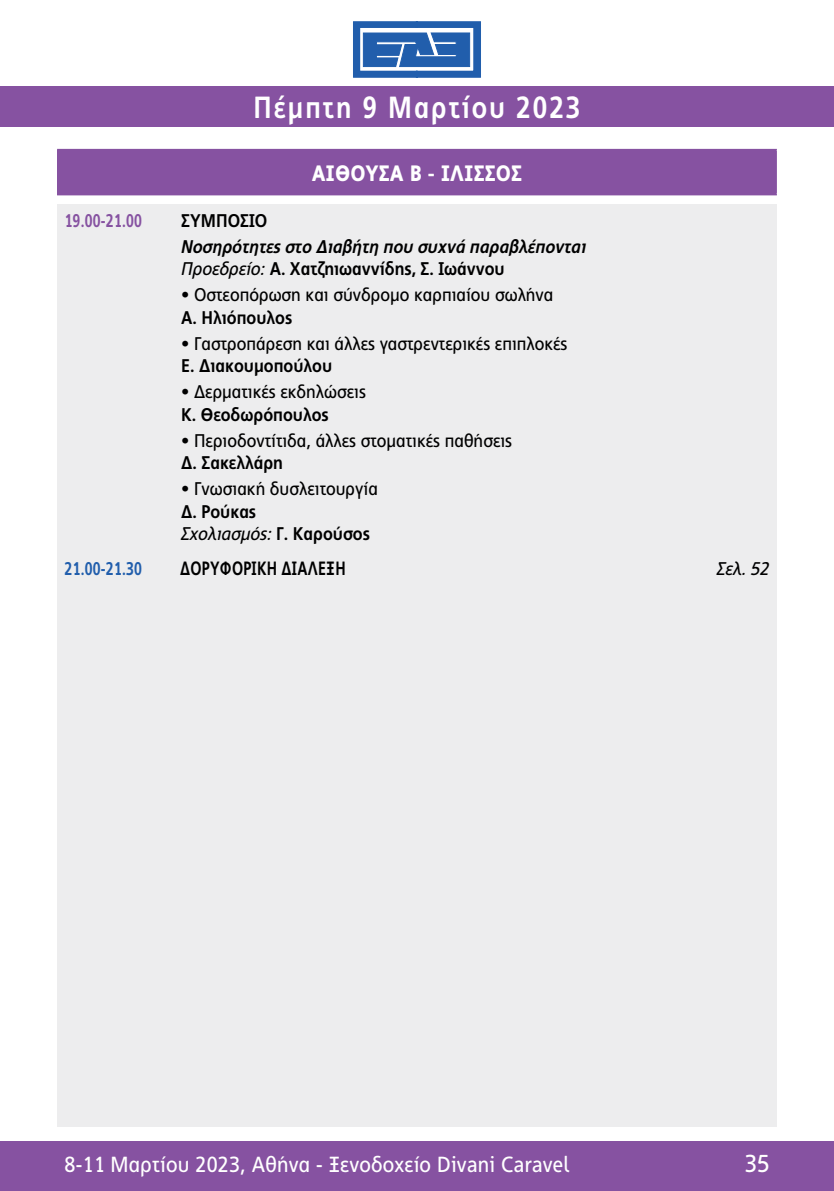
<style>
.page{position:relative;width:834px;height:1191px;background:#fff}
.page>*{position:absolute;margin:0;border:0;box-sizing:border-box;transform-origin:0 0}
.t1{font:700 30.62px "PF Index";letter-spacing:.07em;color:#fff;scale:.94 1}
.t2{font:24.5px "PF Index";color:#fff}
.t3{font:900 22.22px "PF Index";color:#fff}
.t4{font:21.88px "PF Index";letter-spacing:.01em;color:#fff}
.t5{font:700 19.25px "PF Index";letter-spacing:.015em;color:#000;scale:.85 1}
.t6{font:18.38px "PF Index";color:#000}
.t7{font:700 18.38px/22.4px "PF Index";color:#000}
.t8{font:italic 700 18.38px/22.4px "PF Index";color:#000}
.t9{font:700 18.38px "PF Index";letter-spacing:.015em;color:#8652a1;scale:.85 1}
.t10{font:700 18.38px "PF Index";letter-spacing:.015em;color:#215eac;scale:.85 1}
.t11{font:italic 18.38px "PF Index";color:#000}
.s1{font-weight:400}
.s2{font-style:normal}
.s3{font-weight:400;font-style:italic}
</style>
<div class="page">
<svg style="left:353px;top:21px;width:128px;height:57px"></svg>
<div style="left:0;top:87px;width:833px;height:40px;background:#8652a1"></div>
<div style="left:0;top:1141px;width:833px;height:50px;background:#8652a1"></div>
<div style="left:57px;top:204px;width:719px;height:922px;background:#ededee"></div>
<div style="left:58px;top:150px;width:717px;height:44px;background:#8652a1"></div>
<hr style="left:57px;top:149px;width:719px;height:2px;background:#8652a1">
<hr style="left:57px;top:151px;width:2px;height:43px;background:#8652a1">
<hr style="left:775px;top:151px;width:1px;height:43px;background:#8652a1">
<hr style="left:57px;top:194px;width:719px;height:1px;background:#8652a1">
<h1 class="t1" style="left:253px;top:90px;width:349px">Πέμπτη 9 Μαρτίου 2023</h1>
<p class="t3" style="left:312px;top:160px;width:212px">ΑΙΘΟΥΣΑ Β - ΙΛΙΣΣΟΣ</p>
<p class="t9" style="left:64px;top:209px;width:93px">19.00-21.00</p>
<p class="t7" style="left:181px;top:209px;width:88px">ΣΥΜΠΟΣΙΟ</p>
<p class="t8" style="left:181px;top:235px;width:406px">Νοσηρότητες στο Διαβήτη που συχνά παραβλέπονται<br><span class="s1">Προεδρείο:</span> <span class="s2">Α. Χατζηιωαννίδης, Σ. Ιωάννου</span></p>
<p class="t6" style="left:181px;top:284px;width:374px">• Οστεοπόρωση και σύνδρομο καρπιαίου σωλήνα</p>
<p class="t7" style="left:181px;top:306px;width:113px">Α. Ηλιόπουλος</p>
<p class="t6" style="left:181px;top:333px;width:388px">• Γαστροπάρεση και άλλες γαστρεντερικές επιπλοκές</p>
<p class="t7" style="left:181px;top:355px;width:153px">Ε. Διακουμοπούλου</p>
<p class="t6" style="left:181px;top:381px;width:186px">• Δερματικές εκδηλώσεις</p>
<p class="t7" style="left:181px;top:403px;width:149px">Κ. Θεοδωρόπουλος</p>
<p class="t6" style="left:181px;top:430px;width:332px">• Περιοδοντίτιδα, άλλες στοματικές παθήσεις</p>
<p class="t7" style="left:181px;top:452px;width:103px">Δ. Σακελλάρη</p>
<p class="t6" style="left:181px;top:478px;width:198px">• Γνωσιακή δυσλειτουργία</p>
<p class="t7" style="left:181px;top:500px;width:190px">Δ. Ρούκας<br><span class="s3">Σχολιασμός:</span> Γ. Καρούσος</p>
<p class="t10" style="left:64px;top:557px;width:93px">21.00-21.30</p>
<p class="t5" style="left:180px;top:556px;width:196px">ΔΟΡΥΦΟΡΙΚΗ ΔΙΑΛΕΞΗ</p>
<p class="t11" style="left:716px;top:557px;width:54px">Σελ. 52</p>
<p class="t4" style="left:64px;top:1151px;width:506px">8-11 Μαρτίου 2023, Αθήνα - Ξενοδοχείο Divani Caravel</p>
<h2 class="t2" style="left:744px;top:1149px;width:26px">35</h2>
</div>
